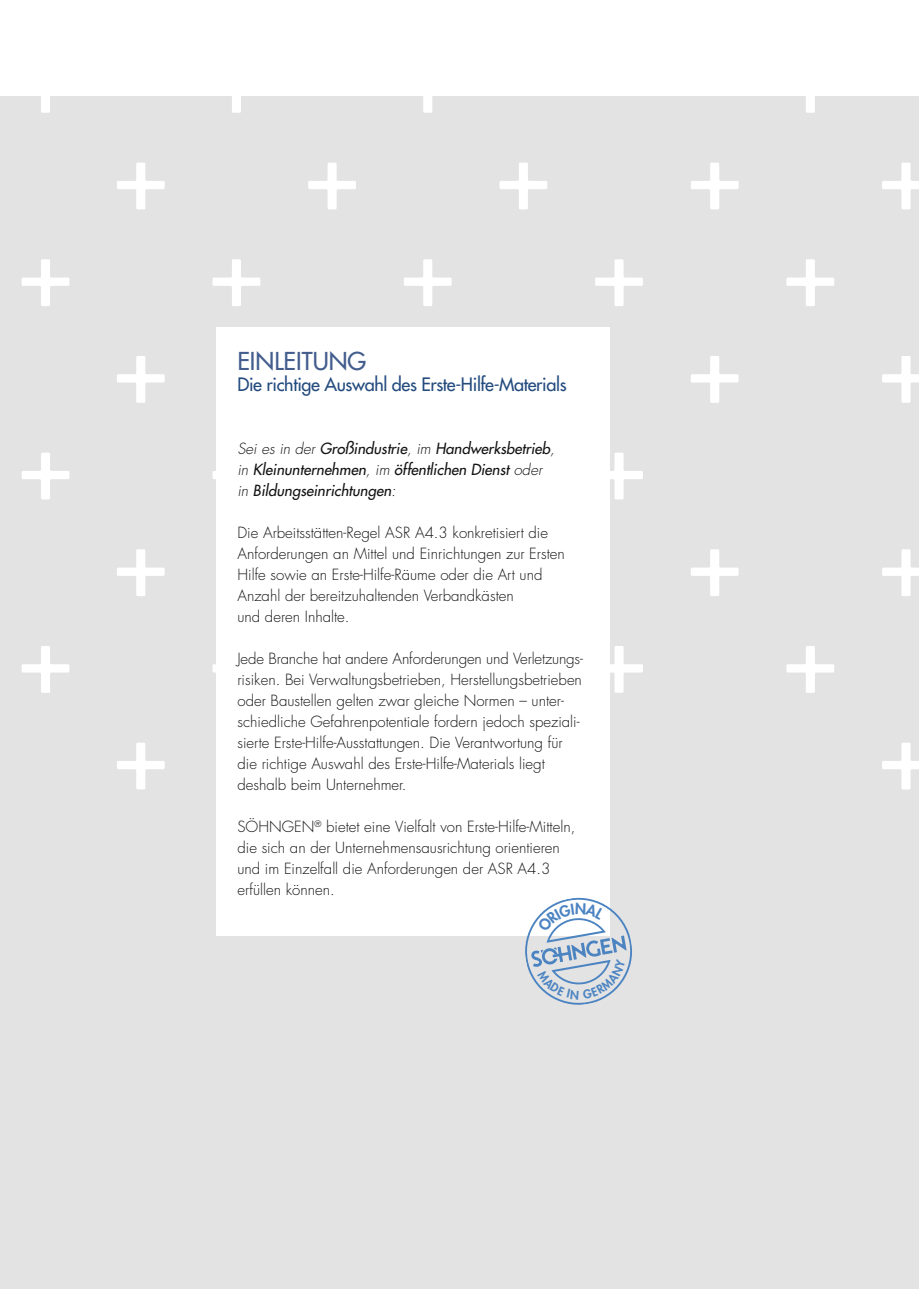
<style>
.page{position:relative;width:919px;height:1289px;background:#fff}
.page>*{position:absolute;margin:0;border:0;box-sizing:border-box;transform-origin:0 0}
.t1{font:500 24px "Futura Std";color:#435d8d}
.t2{font:500 18px "Futura Std";letter-spacing:-.02em;color:#234b7e}
.t3{font:300 15px/21px "Futura Std";color:#131413}
.t4{font:italic 500 15px/21px "Futura Std";color:#131413}
.s1{font-weight:300}
</style>
<div class="page">
<div style="left:0;top:97px;width:918px;height:1191px;background:#e3e3e3"></div>
<svg style="left:691px;top:163px;width:47px;height:46px"></svg>
<svg style="left:499px;top:163px;width:48px;height:46px"></svg>
<svg style="left:117px;top:356px;width:48px;height:47px"></svg>
<svg style="left:117px;top:549px;width:48px;height:47px"></svg>
<svg style="left:786px;top:96px;width:48px;height:17px"></svg>
<svg style="left:595px;top:259px;width:48px;height:47px"></svg>
<svg style="left:404px;top:259px;width:47px;height:47px"></svg>
<svg style="left:404px;top:96px;width:47px;height:17px"></svg>
<svg style="left:212px;top:259px;width:48px;height:47px"></svg>
<svg style="left:22px;top:259px;width:47px;height:47px"></svg>
<svg style="left:212px;top:471px;width:4px;height:8px"></svg>
<svg style="left:212px;top:96px;width:48px;height:17px"></svg>
<svg style="left:882px;top:356px;width:36px;height:47px"></svg>
<svg style="left:882px;top:743px;width:36px;height:46px"></svg>
<svg style="left:691px;top:356px;width:47px;height:47px"></svg>
<svg style="left:691px;top:549px;width:47px;height:47px"></svg>
<svg style="left:609px;top:452px;width:34px;height:47px"></svg>
<svg style="left:882px;top:163px;width:36px;height:46px"></svg>
<svg style="left:882px;top:549px;width:36px;height:47px"></svg>
<svg style="left:308px;top:163px;width:48px;height:46px"></svg>
<svg style="left:117px;top:163px;width:48px;height:46px"></svg>
<svg style="left:117px;top:743px;width:48px;height:46px"></svg>
<svg style="left:786px;top:259px;width:48px;height:47px"></svg>
<svg style="left:786px;top:646px;width:48px;height:46px"></svg>
<svg style="left:609px;top:646px;width:34px;height:46px"></svg>
<svg style="left:22px;top:453px;width:47px;height:46px"></svg>
<svg style="left:212px;top:664px;width:4px;height:9px"></svg>
<svg style="left:22px;top:646px;width:47px;height:46px"></svg>
<svg style="left:22px;top:96px;width:47px;height:17px"></svg>
<div style="left:216px;top:327px;width:393px;height:85px;background:#fff"></div>
<div style="left:216px;top:412px;width:393px;height:523px;background:#fff"></div>
<svg style="left:521px;top:893px;width:111px;height:112px"></svg>
<h1 class="t1" style="left:237px;top:346px;width:130px">EINLEITUNG</h1>
<p class="t2" style="left:237px;top:373px;width:331px">Die richtige Auswahl des Erste-Hilfe-Materials</p>
<p class="t4" style="left:237px;top:438px;width:319px"><span class="s1">Sei es in der</span> Großindustrie<span class="s1">, im</span> Handwerksbetrieb<span class="s1">, in</span> Kleinunternehmen<span class="s1">, im</span> öffentlichen Dienst <span class="s1">oder in</span> Bildungseinrichtungen<span class="s1">:</span></p>
<p class="t3" style="left:237px;top:522px;width:329px">Die Arbeitsstätten-Regel ASR A4.3 konkretisiert die Anforderungen an Mittel und Einrichtungen zur Ersten Hilfe sowie an Erste-Hilfe-Räume oder die Art und Anzahl der bereitzuhaltenden Verbandkästen<br>und deren Inhalte.</p>
<p class="t3" style="left:237px;top:648px;width:347px">Jede Branche hat andere Anforderungen und Verletzungs&shy;risiken. Bei Verwaltungsbetrieben, Herstellungsbetrieben oder Baustellen gelten zwar gleiche Normen – unter&shy;schiedliche Gefahrenpotentiale fordern jedoch speziali&shy;sierte Erste-Hilfe-Ausstattungen. Die Verantwortung für die richtige Auswahl des Erste-Hilfe-Materials liegt deshalb beim Unternehmer.</p>
<p class="t3" style="left:237px;top:816px;width:339px">SÖHNGEN<sup>®</sup> bietet eine Vielfalt von Erste-Hilfe-Mitteln, die sich an der Unternehmensausrichtung orientieren und im Einzelfall die Anforderungen der ASR A4.3 erfüllen können.</p>
</div>
